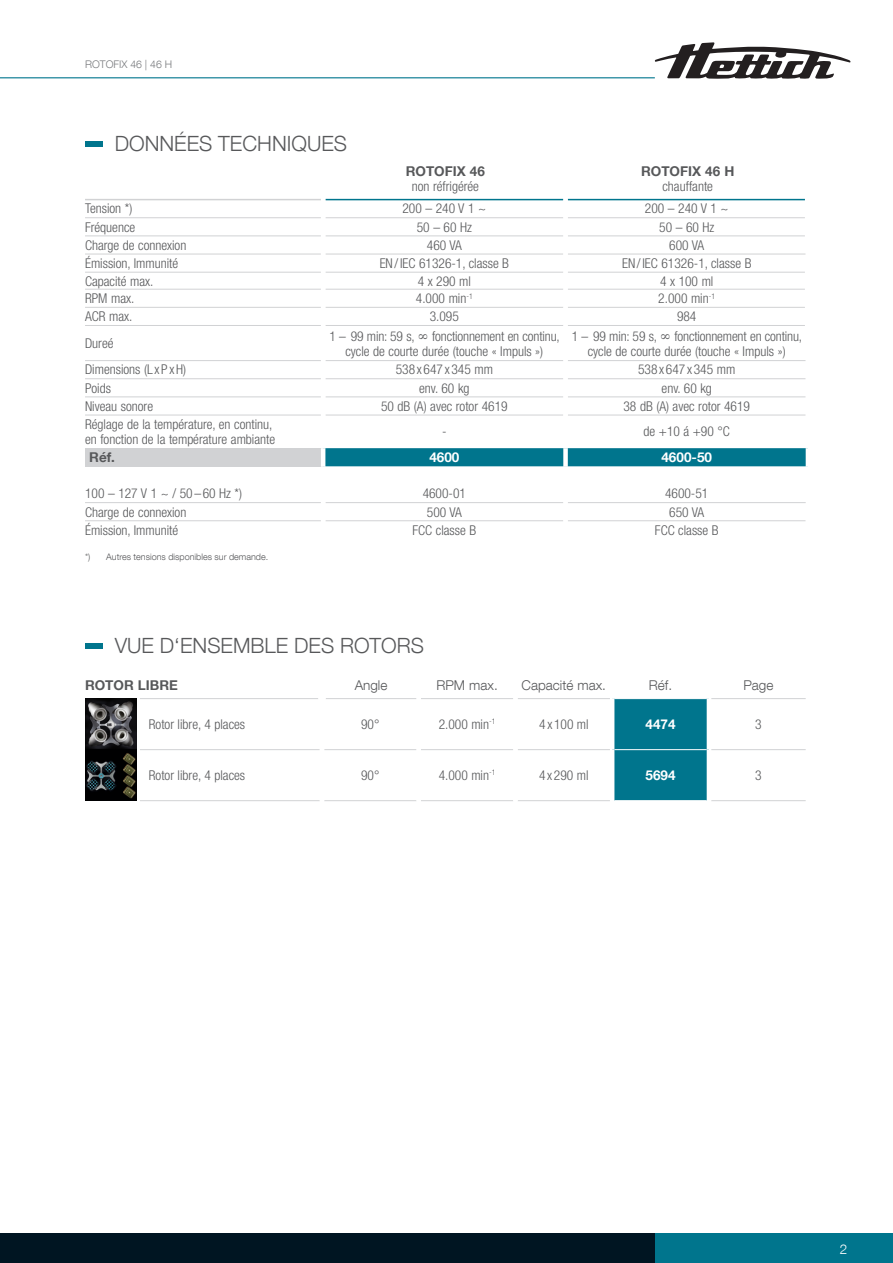
<style>
.page{position:relative;width:893px;height:1263px;background:#fff}
.page>*{position:absolute;margin:0;border:0;box-sizing:border-box;transform-origin:0 0}
.t1{font:300 21px "Helvetica Neue LT Com";color:#57585a}
.t2{font:300 condensed 13.5px/15px "Helvetica Neue LT Com";color:#57585a}
.t3{font:700 13.5px "Helvetica Neue LT Com";color:#57585a}
.t4{font:300 13.5px "Helvetica Neue LT Com";color:#57585a}
.t5{font:700 13.5px "Helvetica Neue LT Com";color:#fff}
.t6{font:300 13.5px "Helvetica Neue LT Com";color:#fff}
.t7{font:300 10.5px "Helvetica Neue LT Com";color:#787a7d}
.t8{font:300 9px "Helvetica Neue LT Com";color:#57585a}
</style>
<div class="page">
<div style="left:655px;top:1233px;width:238px;height:30px;background:#00758d"></div>
<div style="left:0;top:1233px;width:655px;height:30px;background:#001522"></div>
<svg style="left:655px;top:42px;width:195px;height:37px"></svg>
<hr style="left:0;top:77px;width:655px;height:1px;background:#00758d">
<div style="left:85px;top:141px;width:17px;height:6px;background:#00758d"></div>
<div style="left:85px;top:448px;width:238px;height:18px;background:#d1d2d4"></div>
<div style="left:325px;top:448px;width:481px;height:18px;background:#00758d"></div>
<hr style="left:85px;top:217px;width:236px;height:1px;background:#d1d2d4">
<hr style="left:325px;top:217px;width:238px;height:1px;background:#d1d2d4">
<hr style="left:568px;top:217px;width:237px;height:1px;background:#d1d2d4">
<hr style="left:85px;top:236px;width:236px;height:1px;background:#d1d2d4">
<hr style="left:325px;top:236px;width:238px;height:1px;background:#d1d2d4">
<hr style="left:568px;top:236px;width:237px;height:1px;background:#d1d2d4">
<hr style="left:85px;top:254px;width:236px;height:1px;background:#d1d2d4">
<hr style="left:325px;top:254px;width:238px;height:1px;background:#d1d2d4">
<hr style="left:568px;top:254px;width:238px;height:1px;background:#d1d2d4">
<hr style="left:85px;top:272px;width:236px;height:1px;background:#d1d2d4">
<hr style="left:325px;top:272px;width:238px;height:1px;background:#d1d2d4">
<hr style="left:568px;top:272px;width:237px;height:1px;background:#d1d2d4">
<hr style="left:85px;top:289px;width:236px;height:1px;background:#d1d2d4">
<hr style="left:325px;top:289px;width:238px;height:1px;background:#d1d2d4">
<hr style="left:568px;top:289px;width:237px;height:1px;background:#d1d2d4">
<hr style="left:85px;top:307px;width:236px;height:1px;background:#d1d2d4">
<hr style="left:325px;top:307px;width:238px;height:1px;background:#d1d2d4">
<hr style="left:568px;top:307px;width:237px;height:1px;background:#d1d2d4">
<hr style="left:85px;top:325px;width:236px;height:1px;background:#d1d2d4">
<hr style="left:325px;top:325px;width:238px;height:1px;background:#d1d2d4">
<hr style="left:568px;top:325px;width:237px;height:1px;background:#d1d2d4">
<hr style="left:85px;top:360px;width:236px;height:1px;background:#d1d2d4">
<hr style="left:325px;top:360px;width:238px;height:1px;background:#d1d2d4">
<hr style="left:568px;top:360px;width:238px;height:1px;background:#d1d2d4">
<hr style="left:85px;top:378px;width:236px;height:1px;background:#d1d2d4">
<hr style="left:85px;top:397px;width:236px;height:1px;background:#d1d2d4">
<hr style="left:325px;top:378px;width:238px;height:1px;background:#d1d2d4">
<hr style="left:568px;top:378px;width:238px;height:1px;background:#d1d2d4">
<hr style="left:85px;top:415px;width:236px;height:1px;background:#d1d2d4">
<hr style="left:325px;top:397px;width:238px;height:1px;background:#d1d2d4">
<hr style="left:568px;top:397px;width:238px;height:1px;background:#d1d2d4">
<hr style="left:325px;top:415px;width:238px;height:1px;background:#d1d2d4">
<hr style="left:568px;top:415px;width:238px;height:1px;background:#d1d2d4">
<hr style="left:85px;top:520px;width:236px;height:1px;background:#d1d2d4">
<hr style="left:325px;top:520px;width:238px;height:1px;background:#d1d2d4">
<hr style="left:568px;top:520px;width:238px;height:1px;background:#d1d2d4">
<hr style="left:85px;top:502px;width:236px;height:1px;background:#d1d2d4">
<hr style="left:325px;top:502px;width:238px;height:1px;background:#d1d2d4">
<hr style="left:568px;top:502px;width:238px;height:1px;background:#d1d2d4">
<hr style="left:325px;top:199px;width:238px;height:1px;background:#00758d">
<hr style="left:568px;top:199px;width:237px;height:1px;background:#00758d">
<hr style="left:321px;top:448px;width:4px;height:18px;background:#fff">
<div style="left:563px;top:448px;width:5px;height:18px;background:#fff"></div>
<hr style="left:85px;top:199px;width:236px;height:1px;background:#d1d2d4">
<div style="left:85px;top:643px;width:17px;height:5px;background:#00758d"></div>
<div style="left:614px;top:699px;width:93px;height:101px;background:#00758d"></div>
<hr style="left:140px;top:698px;width:178px;height:1px;background:#d1d2d4">
<hr style="left:326px;top:698px;width:90px;height:1px;background:#d1d2d4">
<hr style="left:421px;top:698px;width:92px;height:1px;background:#d1d2d4">
<hr style="left:518px;top:698px;width:92px;height:1px;background:#d1d2d4">
<hr style="left:711px;top:698px;width:95px;height:1px;background:#d1d2d4">
<hr style="left:140px;top:749px;width:180px;height:1px;background:#d1d2d4">
<hr style="left:324px;top:749px;width:92px;height:1px;background:#d1d2d4">
<hr style="left:421px;top:749px;width:92px;height:1px;background:#d1d2d4">
<hr style="left:518px;top:749px;width:92px;height:1px;background:#d1d2d4">
<hr style="left:711px;top:749px;width:95px;height:1px;background:#d1d2d4">
<hr style="left:140px;top:800px;width:180px;height:1px;background:#d1d2d4">
<hr style="left:324px;top:800px;width:92px;height:1px;background:#d1d2d4">
<hr style="left:421px;top:800px;width:92px;height:1px;background:#d1d2d4">
<hr style="left:518px;top:800px;width:92px;height:1px;background:#d1d2d4">
<hr style="left:711px;top:800px;width:95px;height:1px;background:#d1d2d4">
<hr style="left:614px;top:749px;width:93px;height:1px;background:#fff">
<svg style="left:132px;top:698px;width:5px;height:52px"></svg>
<svg style="left:136px;top:750px;width:1px;height:51px"></svg>
<img style="left:85px;top:699px;width:51px;height:51px">
<svg style="left:85px;top:750px;width:51px;height:51px;background:#1c201d"></svg>
<p class="t7" style="left:85px;top:58px;width:89px">ROTOFIX 46 | 46 H</p>
<h1 class="t1" style="left:115px;top:131px;width:234px">DONNÉES TECHNIQUES</h1>
<p class="t3" style="left:406px;top:163px;width:81px">ROTOFIX 46</p>
<p class="t2" style="left:412px;top:179px;width:69px">non réfrigérée</p>
<p class="t3" style="left:641px;top:163px;width:95px">ROTOFIX 46 H</p>
<p class="t2" style="left:662px;top:179px;width:52px">chauffante</p>
<p class="t2" style="left:85px;top:201px;width:49px">Tension *)</p>
<p class="t2" style="left:402px;top:201px;width:85px">200 – 240 V 1 ~</p>
<p class="t2" style="left:645px;top:201px;width:85px">200 – 240 V 1 ~</p>
<p class="t2" style="left:85px;top:219px;width:52px">Fréquence</p>
<p class="t2" style="left:417px;top:219px;width:57px">50 – 60 Hz</p>
<p class="t2" style="left:659px;top:219px;width:57px">50 – 60 Hz</p>
<p class="t2" style="left:85px;top:237px;width:103px">Charge de connexion</p>
<p class="t2" style="left:427px;top:237px;width:36px">460 VA</p>
<p class="t2" style="left:669px;top:237px;width:36px">600 VA</p>
<p class="t2" style="left:85px;top:256px;width:95px">Émission, Immunité</p>
<p class="t2" style="left:380px;top:256px;width:131px">EN/IEC 61326-1, classe B</p>
<p class="t2" style="left:622px;top:256px;width:131px">EN/IEC 61326-1, classe B</p>
<p class="t2" style="left:85px;top:273px;width:70px">Capacité max.</p>
<p class="t2" style="left:418px;top:273px;width:55px">4 x 290 ml</p>
<p class="t2" style="left:660px;top:273px;width:55px">4 x 100 ml</p>
<p class="t2" style="left:85px;top:291px;width:51px">RPM max.</p>
<p class="t2" style="left:416px;top:291px;width:58px">4.000 min<sup>-1</sup></p>
<p class="t2" style="left:658px;top:291px;width:58px">2.000 min<sup>-1</sup></p>
<p class="t2" style="left:85px;top:309px;width:49px">ACR max.</p>
<p class="t2" style="left:430px;top:309px;width:31px">3.095</p>
<p class="t2" style="left:677px;top:309px;width:21px">984</p>
<p class="t2" style="left:85px;top:335px;width:30px">Dureé</p>
<p class="t2" style="left:329px;top:329px;width:87px">1 – 99 min: 59 s,</p>
<p class="t2" style="left:345px;top:329px;width:216px;text-indent:87px">fonctionnement en continu, cycle de courte durée (touche « Impuls »)</p>
<p class="t2" style="left:572px;top:329px;width:87px">1 – 99 min: 59 s,</p>
<p class="t2" style="left:588px;top:329px;width:216px;text-indent:87px">fonctionnement en continu, cycle de courte durée (touche « Impuls »)</p>
<p class="t2" style="left:85px;top:362px;width:103px">Dimensions (L x P xH)</p>
<p class="t2" style="left:396px;top:362px;width:99px">538 x 647 x 345 mm</p>
<p class="t2" style="left:638px;top:362px;width:99px">538 x 647 x 345 mm</p>
<p class="t2" style="left:85px;top:380px;width:27px">Poids</p>
<p class="t2" style="left:419px;top:380px;width:52px">env. 60 kg</p>
<p class="t2" style="left:662px;top:380px;width:52px">env. 60 kg</p>
<p class="t2" style="left:85px;top:398px;width:70px">Niveau sonore</p>
<p class="t2" style="left:381px;top:398px;width:128px">50 dB (A) avec rotor 4619</p>
<p class="t2" style="left:623px;top:398px;width:128px">38 dB (A) avec rotor 4619</p>
<p class="t2" style="left:85px;top:417px;width:192px">Réglage de la température, en continu, en fonction de la température ambiante</p>
<p class="t2" style="left:442px;top:424px;width:6px">-</p>
<p class="t2" style="left:644px;top:424px;width:88px">de +10 á +90 °C</p>
<p class="t3" style="left:89px;top:449px;width:27px">Réf.</p>
<p class="t5" style="left:429px;top:449px;width:32px">4600</p>
<p class="t5" style="left:661px;top:449px;width:52px">4600-50</p>
<p class="t2" style="left:85px;top:486px;width:159px">100 – 127 V 1 ~ / 50 –60 Hz *)</p>
<p class="t2" style="left:423px;top:486px;width:45px">4600-01</p>
<p class="t2" style="left:665px;top:486px;width:45px">4600-51</p>
<p class="t2" style="left:85px;top:504px;width:103px">Charge de connexion</p>
<p class="t2" style="left:427px;top:504px;width:36px">500 VA</p>
<p class="t2" style="left:669px;top:504px;width:36px">650 VA</p>
<p class="t2" style="left:85px;top:522px;width:95px">Émission, Immunité</p>
<p class="t2" style="left:413px;top:522px;width:65px">FCC classe B</p>
<p class="t2" style="left:655px;top:522px;width:65px">FCC classe B</p>
<p class="t8" style="left:85px;top:551px;width:7px">*)</p>
<p class="t8" style="left:106px;top:551px;width:164px">Autres tensions disponibles sur demande.</p>
<h3 class="t1" style="left:115px;top:632px;width:311px">VUE D‘ENSEMBLE DES ROTORS</h3>
<p class="t3" style="left:85px;top:677px;width:94px">ROTOR LIBRE</p>
<p class="t4" style="left:355px;top:677px;width:34px">Angle</p>
<p class="t4" style="left:436px;top:677px;width:63px">RPM max.</p>
<p class="t4" style="left:522px;top:677px;width:86px">Capacité max.</p>
<p class="t4" style="left:649px;top:677px;width:25px">Réf.</p>
<p class="t4" style="left:743px;top:677px;width:32px">Page</p>
<p class="t2" style="left:149px;top:717px;width:98px">Rotor libre, 4 places</p>
<p class="t2" style="left:361px;top:717px;width:20px">90°</p>
<p class="t2" style="left:439px;top:717px;width:58px">2.000 min<sup>-1</sup></p>
<p class="t2" style="left:539px;top:717px;width:51px">4 x 100 ml</p>
<p class="t5" style="left:646px;top:716px;width:32px">4474</p>
<p class="t2" style="left:755px;top:717px;width:8px">3</p>
<p class="t2" style="left:149px;top:768px;width:98px">Rotor libre, 4 places</p>
<p class="t2" style="left:361px;top:768px;width:20px">90°</p>
<p class="t2" style="left:439px;top:768px;width:58px">4.000 min<sup>-1</sup></p>
<p class="t2" style="left:539px;top:768px;width:51px">4 x 290 ml</p>
<p class="t5" style="left:646px;top:767px;width:32px">5694</p>
<p class="t2" style="left:755px;top:768px;width:8px">3</p>
<p class="t6" style="left:840px;top:1240px;width:9px">2</p>
</div>
